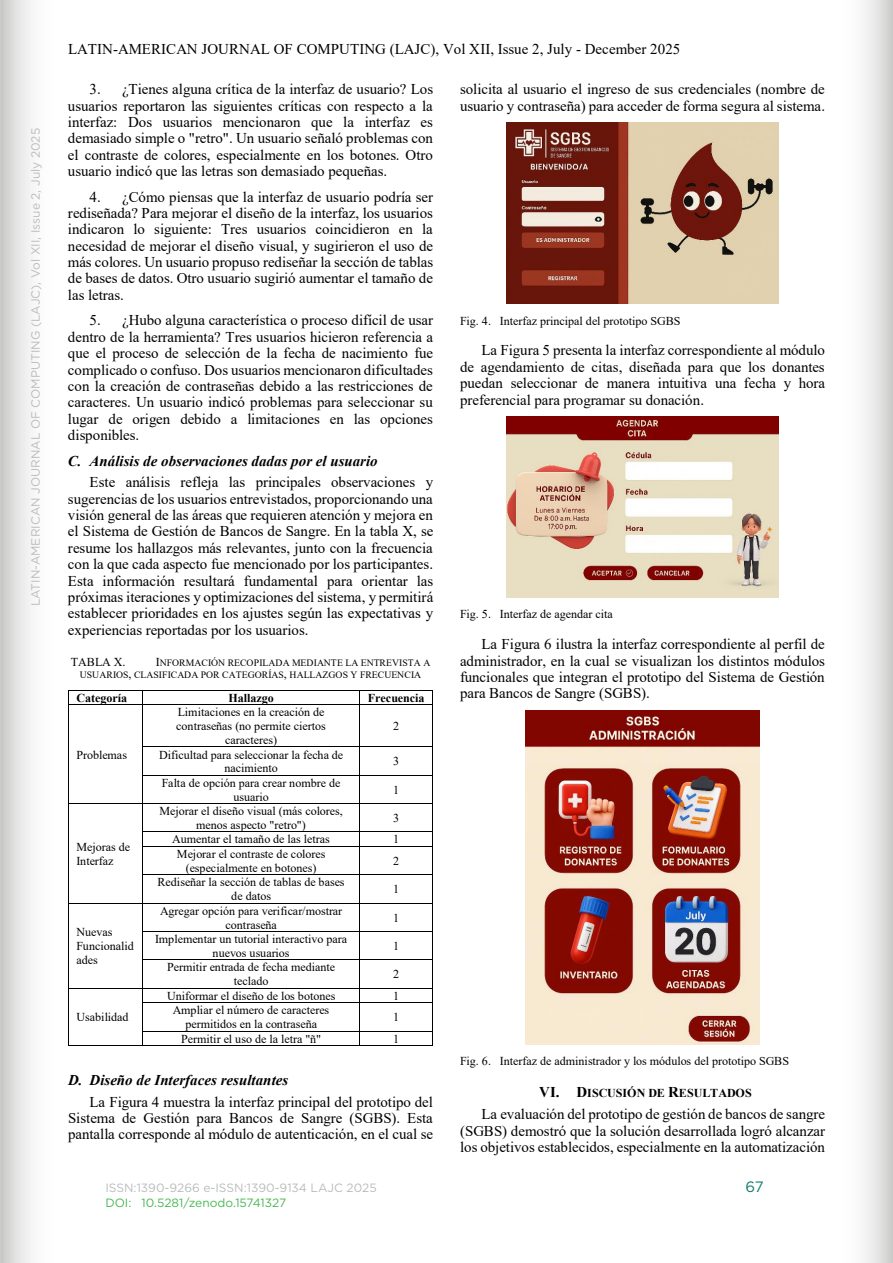
<style>
.page{position:relative;width:893px;height:1263px;background:#fff}
.page>*{position:absolute;margin:0;border:0;box-sizing:border-box;transform-origin:0 0}
.t1{font:15px/16.4px "Times New Roman";color:#000;text-align:justify}
.t2{font:15px "Gotham";color:#117c70}
.t3{font:12px/13.8px "Times New Roman";color:#000;text-align:center}
.t4{font:12px "Gotham";color:#babcbc}
.t5{font:700 12px "Times New Roman";letter-spacing:-.005em;color:#000}
.t6{font:12px "Gotham";color:#49b853}
.t7{font:9.75px/12.5px "Times New Roman";color:#000}
.s1{font-weight:700;font-style:italic}
.s2{font-size:12px}
.s3{font-size:15px}
</style>
<div class="page">
<hr style="left:69px;top:690px;width:73px;height:1px;background:#000">
<hr style="left:143px;top:690px;width:216px;height:1px;background:#000">
<hr style="left:360px;top:690px;width:72px;height:1px;background:#000">
<svg style="left:68px;top:690px;width:1px;height:15px"></svg>
<hr style="left:69px;top:704px;width:73px;height:1px;background:#000">
<svg style="left:142px;top:690px;width:1px;height:15px"></svg>
<hr style="left:143px;top:704px;width:216px;height:1px;background:#000">
<svg style="left:359px;top:690px;width:1px;height:15px"></svg>
<hr style="left:360px;top:704px;width:72px;height:1px;background:#000">
<svg style="left:432px;top:690px;width:1px;height:15px"></svg>
<hr style="left:68px;top:705px;width:1px;height:41px;background:#000">
<hr style="left:142px;top:705px;width:1px;height:41px;background:#000">
<hr style="left:359px;top:705px;width:1px;height:41px;background:#000">
<hr style="left:432px;top:705px;width:1px;height:41px;background:#000">
<hr style="left:143px;top:746px;width:216px;height:1px;background:#000">
<hr style="left:360px;top:746px;width:72px;height:1px;background:#000">
<hr style="left:143px;top:775px;width:216px;height:1px;background:#000">
<hr style="left:360px;top:775px;width:72px;height:1px;background:#000">
<hr style="left:69px;top:803px;width:73px;height:1px;background:#000">
<hr style="left:143px;top:803px;width:216px;height:1px;background:#000">
<hr style="left:360px;top:803px;width:72px;height:1px;background:#000">
<hr style="left:143px;top:831px;width:216px;height:1px;background:#000">
<hr style="left:360px;top:831px;width:72px;height:1px;background:#000">
<hr style="left:143px;top:846px;width:216px;height:1px;background:#000">
<hr style="left:360px;top:846px;width:72px;height:1px;background:#000">
<hr style="left:143px;top:874px;width:216px;height:1px;background:#000">
<hr style="left:360px;top:874px;width:72px;height:1px;background:#000">
<hr style="left:69px;top:903px;width:73px;height:1px;background:#000">
<hr style="left:143px;top:903px;width:216px;height:1px;background:#000">
<hr style="left:360px;top:903px;width:72px;height:1px;background:#000">
<hr style="left:143px;top:931px;width:216px;height:1px;background:#000">
<hr style="left:360px;top:931px;width:72px;height:1px;background:#000">
<hr style="left:143px;top:959px;width:216px;height:1px;background:#000">
<hr style="left:360px;top:959px;width:72px;height:1px;background:#000">
<hr style="left:69px;top:988px;width:73px;height:1px;background:#000">
<hr style="left:143px;top:988px;width:216px;height:1px;background:#000">
<hr style="left:360px;top:988px;width:72px;height:1px;background:#000">
<hr style="left:143px;top:1002px;width:216px;height:1px;background:#000">
<hr style="left:360px;top:1002px;width:72px;height:1px;background:#000">
<hr style="left:143px;top:1031px;width:216px;height:1px;background:#000">
<hr style="left:360px;top:1031px;width:72px;height:1px;background:#000">
<svg style="left:68px;top:746px;width:1px;height:300px"></svg>
<hr style="left:69px;top:1045px;width:73px;height:1px;background:#000">
<svg style="left:142px;top:746px;width:1px;height:300px"></svg>
<hr style="left:143px;top:1045px;width:216px;height:1px;background:#000">
<svg style="left:359px;top:746px;width:1px;height:300px"></svg>
<hr style="left:360px;top:1045px;width:72px;height:1px;background:#000">
<svg style="left:432px;top:746px;width:1px;height:300px"></svg>
<img style="left:506px;top:123px;width:272px;height:180px">
<img style="left:506px;top:416px;width:272px;height:181px">
<img style="left:525px;top:710px;width:235px;height:334px">
<p class="t4" style="left:28px;top:606px;width:480px;rotate:-90deg">LATIN-AMERICAN JOURNAL OF COMPUTING (LAJC), Vol XII, Issue 2, July 2025</p>
<p class="t1" style="left:68px;top:41px;width:614px">LATIN-AMERICAN JOURNAL OF COMPUTING (LAJC), Vol XII, Issue 2, July - December 2025</p>
<p class="t1" style="left:68px;top:81px;width:367px;text-indent:22px">3. ¿Tienes alguna crítica de la interfaz de usuario? Los usuarios reportaron las siguientes críticas con respecto a la interfaz: Dos usuarios mencionaron que la interfaz es demasiado simple o "retro". Un usuario señaló problemas con el contraste de colores, especialmente en los botones. Otro usuario indicó que las letras son demasiado pequeñas.</p>
<p class="t1" style="left:68px;top:188px;width:367px;text-indent:22px">4. ¿Cómo piensas que la interfaz de usuario podría ser rediseñada? Para mejorar el diseño de la interfaz, los usuarios indicaron lo siguiente: Tres usuarios coincidieron en la necesidad de mejorar el diseño visual, y sugirieron el uso de más colores. Un usuario propuso rediseñar la sección de tablas de bases de datos. Otro usuario sugirió aumentar el tamaño de las letras.</p>
<p class="t1" style="left:68px;top:312px;width:367px;text-indent:22px">5. ¿Hubo alguna característica o proceso difícil de usar dentro de la herramienta? Tres usuarios hicieron referencia a que el proceso de selección de la fecha de nacimiento fue complicado o confuso. Dos usuarios mencionaron dificultades con la creación de contraseñas debido a las restricciones de caracteres. Un usuario indicó problemas para seleccionar su lugar de origen debido a limitaciones en las opciones disponibles.</p>
<p class="t1" style="left:90px;top:450px;width:345px;line-height:21px;text-indent:-22px"><span class="s1">C. Análisis de observaciones dadas por el usuario<br></span>Este análisis refleja las principales observaciones y</p>
<p class="t1" style="left:68px;top:490px;width:367px">sugerencias de los usuarios entrevistados, proporcionando una visión general de las áreas que requieren atención y mejora en el Sistema de Gestión de Bancos de Sangre. En la tabla X, se resume los hallazgos más relevantes, junto con la frecuencia con la que cada aspecto fue mencionado por los participantes.<br>Esta información resultará fundamental para orientar las próximas iteraciones y optimizaciones del sistema, y permitirá establecer prioridades en los ajustes según las expectativas y experiencias reportadas por los usuarios.</p>
<p class="t3" style="left:71px;top:655px;width:56px">TABLA X.</p>
<p class="t1" style="left:460px;top:81px;width:367px">solicita al usuario el ingreso de sus credenciales (nombre de usuario y contraseña) para acceder de forma segura al sistema.</p>
<p class="t3" style="left:460px;top:313px;width:222px">Fig. 4. Interfaz principal del prototipo SGBS</p>
<p class="t1" style="left:460px;top:342px;width:367px;text-indent:22px">La Figura 5 presenta la interfaz correspondiente al módulo de agendamiento de citas, diseñada para que los donantes puedan seleccionar de manera intuitiva una fecha y hora preferencial para programar su donación.</p>
<p class="t3" style="left:460px;top:607px;width:154px">Fig. 5. Interfaz de agendar cita</p>
<p class="t1" style="left:460px;top:635px;width:367px;text-indent:22px">La Figura 6 ilustra la interfaz correspondiente al perfil de administrador, en la cual se visualizan los distintos módulos funcionales que integran el prototipo del Sistema de Gestión para Bancos de Sangre (SGBS).</p>
<p class="t7" style="left:80px;top:656px;width:352px;text-indent:76px"><span class="s2">I</span>NFORMACIÓN RECOPILADA MEDIANTE LA ENTREVISTA A<br>USUARIOS<span class="s2">,</span> CLASIFICADA POR CATEGORÍAS<span class="s2">,</span> HALLAZGOS Y FRECUENCIA</p>
<p class="t5" style="left:76px;top:689px;width:52px">Categoría</p>
<p class="t5" style="left:228px;top:689px;width:47px">Hallazgo</p>
<p class="t5" style="left:368px;top:689px;width:58px">Frecuencia</p>
<p class="t3" style="left:76px;top:747px;width:52px">Problemas</p>
<p class="t3" style="left:76px;top:840px;width:55px;text-align:left">Mejoras de<br>Interfaz</p>
<p class="t3" style="left:76px;top:925px;width:59px;text-align:left">Nuevas<br>Funcionalid ades</p>
<p class="t3" style="left:176px;top:705px;width:151px">Limitaciones en la creación de contraseñas (no permite ciertos caracteres)</p>
<p class="t3" style="left:393px;top:719px;width:8px">2</p>
<p class="t3" style="left:159px;top:747px;width:186px">Dificultad para seleccionar la fecha de nacimiento</p>
<p class="t3" style="left:393px;top:754px;width:8px">3</p>
<p class="t3" style="left:162px;top:775px;width:180px">Falta de opción para crear nombre de usuario</p>
<p class="t3" style="left:393px;top:782px;width:8px">1</p>
<p class="t3" style="left:159px;top:804px;width:185px">Mejorar el diseño visual (más colores, menos aspecto "retro")</p>
<p class="t3" style="left:393px;top:811px;width:8px">3</p>
<p class="t3" style="left:172px;top:832px;width:159px">Aumentar el tamaño de las letras</p>
<p class="t3" style="left:393px;top:832px;width:8px">1</p>
<p class="t3" style="left:177px;top:847px;width:150px">Mejorar el contraste de colores (especialmente en botones)</p>
<p class="t3" style="left:393px;top:854px;width:8px">2</p>
<p class="t3" style="left:157px;top:875px;width:189px">Rediseñar la sección de tablas de bases de datos</p>
<p class="t3" style="left:393px;top:882px;width:8px">1</p>
<p class="t3" style="left:160px;top:903px;width:184px">Agregar opción para verificar/mostrar contraseña</p>
<p class="t3" style="left:393px;top:910px;width:8px">1</p>
<p class="t3" style="left:155px;top:932px;width:193px">Implementar un tutorial interactivo para nuevos usuarios</p>
<p class="t3" style="left:393px;top:939px;width:8px">1</p>
<p class="t3" style="left:167px;top:960px;width:169px">Permitir entrada de fecha mediante teclado</p>
<p class="t3" style="left:393px;top:967px;width:8px">2</p>
<p class="t3" style="left:167px;top:988px;width:170px">Uniformar el diseño de los botones</p>
<p class="t3" style="left:393px;top:988px;width:8px">1</p>
<p class="t3" style="left:173px;top:1003px;width:158px">Ampliar el número de caracteres permitidos en la contraseña</p>
<p class="t3" style="left:393px;top:1010px;width:8px">1</p>
<p class="t3" style="left:181px;top:1031px;width:141px">Permitir el uso de la letra "ñ"</p>
<p class="t3" style="left:393px;top:1031px;width:8px">1</p>
<p class="t1" style="left:90px;top:1069px;width:345px;line-height:21px;text-indent:-22px"><span class="s1">D. Diseño de Interfaces resultantes<br></span>La Figura 4 muestra la interfaz principal del prototipo del</p>
<p class="t1" style="left:68px;top:1109px;width:366px">Sistema de Gestión para Bancos de Sangre (SGBS). Esta pantalla corresponde al módulo de autenticación, en el cual se</p>
<p class="t3" style="left:76px;top:1010px;width:54px">Usabilidad</p>
<p class="t3" style="left:460px;top:1054px;width:330px">Fig. 6. Interfaz de administrador y los módulos del prototipo SGBS</p>
<p class="t5" style="left:539px;top:1084px;width:214px"><span class="s3">VI. D</span>ISCUSIÓN DE <span class="s3">R</span>ESULTADOS</p>
<p class="t1" style="left:460px;top:1106px;width:367px;text-indent:22px">La evaluación del prototipo de gestión de bancos de sangre (SGBS) demostró que la solución desarrollada logró alcanzar los objetivos establecidos, especialmente en la automatización</p>
<p class="t4" style="left:105px;top:1180px;width:273px">ISSN:1390-9266 e-ISSN:1390-9134 LAJC 2025</p>
<p class="t2" style="left:745px;top:1177px;width:20px">67</p>
<p class="t6" style="left:105px;top:1195px;width:28px">DOI:</p>
<p class="t6" style="left:142px;top:1195px;width:146px">10.5281/zenodo.15741327</p>
</div>
